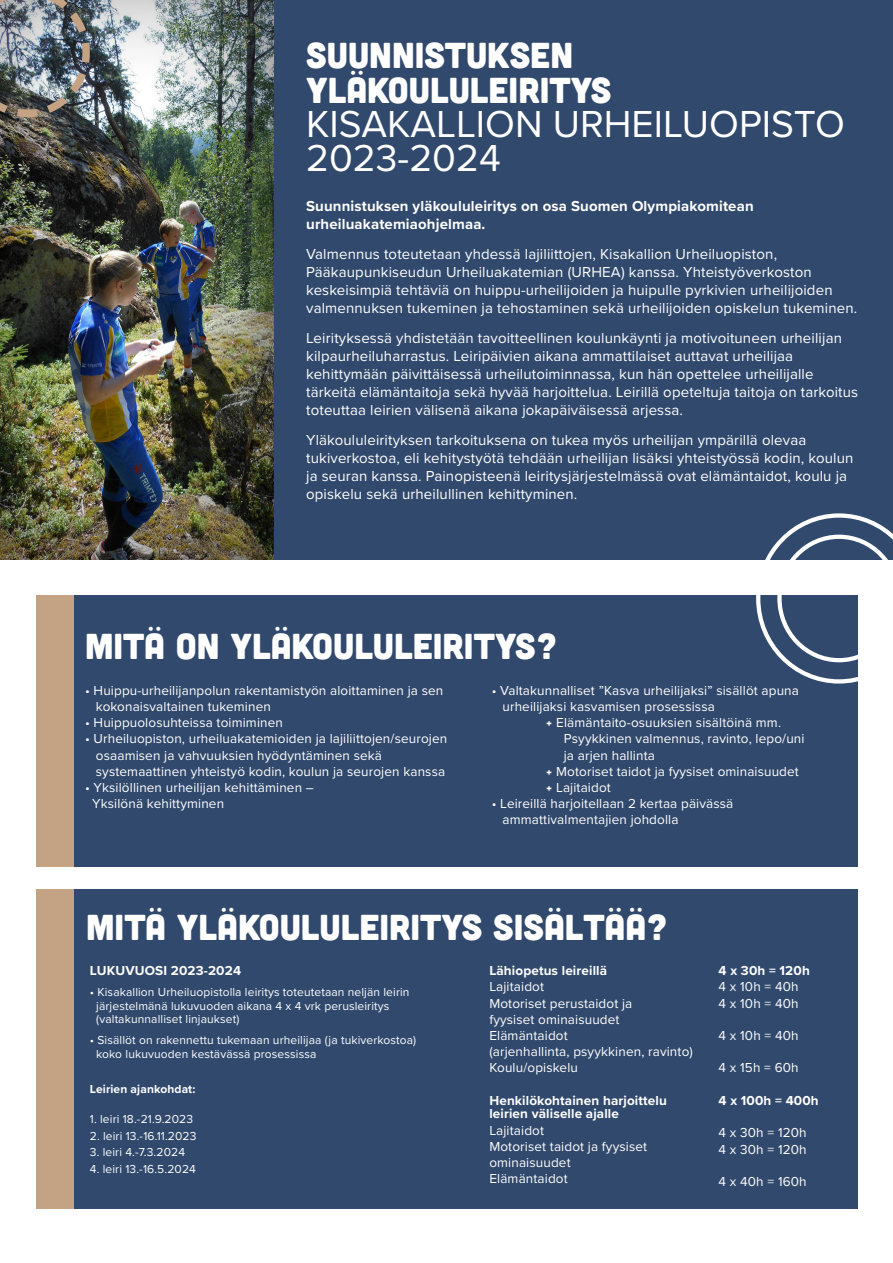
<style>
.page{position:relative;width:893px;height:1263px;background:#fff}
.page>*{position:absolute;margin:0;border:0;box-sizing:border-box;transform-origin:0 0}
.t1{font:39px/34px "Proxima Nova";color:#fff}
.t2{font:36px "Cubano";color:#fff}
._2_leipä{font:15px/18px "Proxima Nova";letter-spacing:.01em;color:#fff}
._2_leipä-2{font:700 15px/18px "Proxima Nova";letter-spacing:.01em;color:#fff}
._2_leipä-3{font:13.5px/16.2px "Proxima Nova";letter-spacing:.01em;color:#fff}
.t3{font:700 13.5px "Proxima Nova";letter-spacing:.01em;color:#fff}
.t4{font:12px/13.5px "Proxima Nova";letter-spacing:.01em;color:#fff}
.t5{font:700 12px "Proxima Nova";letter-spacing:.01em;color:#fff}
.s1{font-family:"Copperplate";font-weight:300}
</style>
<div class="page">
<div style="left:0;top:0;width:279px;height:559px;background:#231f20;opacity:.75"></div>
<div style="left:275px;top:0;width:618px;height:559px;background:#31496c"></div>
<div style="left:36px;top:889px;width:822px;height:320px;background:#31496c"></div>
<div style="left:36px;top:595px;width:822px;height:271px;background:#31496c"></div>
<div style="left:36px;top:595px;width:38px;height:271px;background:#c4a284"></div>
<div style="left:36px;top:889px;width:38px;height:320px;background:#c4a284"></div>
<svg style="left:756px;top:513px;width:137px;height:170px"></svg>
<img style="left:0;top:0;width:94px;height:121px">
<p class="t2" style="left:306px;top:32px;width:268px">SUUNNISTUKSEN</p>
<p class="t2" style="left:306px;top:67px;width:307px">YLÄKOULULEIRITYS</p>
<p class="t1" style="left:306px;top:105px;width:540px">KISAKALLION URHEILUOPISTO<br>2023-2024</p>
<p class="_2_leipä-2" style="left:306px;top:197px;width:449px">Suunnistuksen yläkoululeiritys on osa Suomen Olympiakomitean urheiluakatemiaohjelmaa.</p>
<p class="_2_leipä" style="left:306px;top:244px;width:553px">Valmennus toteutetaan yhdessä lajiliittojen, Kisakallion Urheiluopiston, Pääkaupunkiseudun Urheiluakatemian (URHEA) kanssa. Yhteistyöverkoston keskeisimpiä tehtäviä on huippu-urheilijoiden ja huipulle pyrkivien urheilijoiden valmennuksen tukeminen ja tehostaminen sekä urheilijoiden opiskelun tukeminen.</p>
<p class="_2_leipä" style="left:306px;top:328px;width:554px">Leirityksessä yhdistetään tavoitteellinen koulunkäynti ja motivoituneen urheilijan kilpaurheiluharrastus. Leiripäivien aikana ammattilaiset auttavat urheilijaa kehittymään päivittäisessä urheilutoiminnassa, kun hän opettelee urheilijalle tärkeitä elämäntaitoja sekä hyvää harjoittelua. Leirillä opeteltuja taitoja on tarkoitus toteuttaa leirien välisenä aikana jokapäiväisessä arjessa.</p>
<p class="_2_leipä" style="left:306px;top:430px;width:549px">Yläkoululeirityksen tarkoituksena on tukea myös urheilijan ympärillä olevaa tukiverkostoa, eli kehitystyötä tehdään urheilijan lisäksi yhteistyössä kodin, koulun ja seuran kanssa. Painopisteenä leiritysjärjestelmässä ovat elämäntaidot, koulu ja opiskelu sekä urheilullinen kehittyminen.</p>
<p class="t2" style="left:85px;top:623px;width:474px">MITÄ ON YLÄKOULULEIRITYS?</p>
<p class="_2_leipä-3" style="left:96px;top:682px;width:349px;text-indent:-11px">• Huippu-urheilijanpolun rakentamistyön aloittaminen ja sen kokonaisvaltainen tukeminen</p>
<p class="_2_leipä-3" style="left:85px;top:714px;width:199px">• Huippuolosuhteissa toimiminen</p>
<p class="_2_leipä-3" style="left:96px;top:730px;width:353px;text-indent:-11px">• Urheiluopiston, urheiluakatemioiden ja lajiliittojen/seurojen osaamisen ja vahvuuksien hyödyntäminen sekä</p>
<p class="_2_leipä-3" style="left:96px;top:763px;width:351px">systemaattinen yhteistyö kodin, koulun ja seurojen kanssa</p>
<p class="_2_leipä-3" style="left:85px;top:779px;width:230px">• Yksilöllinen urheilijan kehittäminen –</p>
<p class="_2_leipä-3" style="left:92px;top:795px;width:133px">Yksilönä kehittyminen</p>
<p class="_2_leipä-3" style="left:492px;top:682px;width:309px">• Valtakunnalliset ”Kasva urheilijaksi” sisällöt apuna</p>
<p class="_2_leipä-3" style="left:503px;top:698px;width:214px">urheilijaksi kasvamisen prosessissa</p>
<p class="_2_leipä-3" style="left:546px;top:714px;width:237px"><span class="s1">•</span> Elämäntaito-osuuksien sisältöinä mm.</p>
<p class="_2_leipä-3" style="left:564px;top:730px;width:242px">Psyykkinen valmennus, ravinto, lepo/uni</p>
<p class="_2_leipä-3" style="left:564px;top:746px;width:93px">ja arjen hallinta</p>
<p class="_2_leipä-3" style="left:546px;top:763px;width:255px"><span class="s1">•</span> Motoriset taidot ja fyysiset ominaisuudet</p>
<p class="_2_leipä-3" style="left:546px;top:779px;width:67px"><span class="s1">•</span> Lajitaidot</p>
<p class="_2_leipä-3" style="left:492px;top:795px;width:243px">• Leireillä harjoitellaan 2 kertaa päivässä</p>
<p class="_2_leipä-3" style="left:503px;top:811px;width:177px">ammattivalmentajien johdolla</p>
<p class="t2" style="left:86px;top:903px;width:583px">MITÄ YLÄKOULULEIRITYS SISÄLTÄÄ?</p>
<p class="t3" style="left:90px;top:961px;width:153px">LUKUVUOSI 2023-2024</p>
<p class="t4" style="left:96px;top:985px;width:315px;text-indent:-6px">• Kisakallion Urheiluopistolla leiritys toteutetaan neljän leirin järjestelmänä lukuvuoden aikana 4 x 4 vrk perusleiritys</p>
<p class="t4" style="left:96px;top:1012px;width:145px">(valtakunnalliset linjaukset)</p>
<p class="t4" style="left:96px;top:1033px;width:321px;text-indent:-6px">• Sisällöt on rakennettu tukemaan urheilijaa (ja tukiverkostoa) koko lukuvuoden kestävässä prosessissa</p>
<p class="t5" style="left:90px;top:1080px;width:107px">Leirien ajankohdat:</p>
<p class="t4" style="left:90px;top:1112px;width:105px">1. leiri 18.-21.9.2023</p>
<p class="t4" style="left:90px;top:1128px;width:108px">2. leiri 13.-16.11.2023</p>
<p class="t4" style="left:90px;top:1145px;width:97px">3. leiri 4.-7.3.2024</p>
<p class="t4" style="left:90px;top:1161px;width:108px">4. leiri 13.-16.5.2024</p>
<p class="t3" style="left:489px;top:961px;width:119px">Lähiopetus leireillä</p>
<p class="_2_leipä-3" style="left:489px;top:978px;width:56px">Lajitaidot</p>
<p class="_2_leipä-3" style="left:489px;top:994px;width:144px">Motoriset perustaidot ja</p>
<p class="_2_leipä-3" style="left:489px;top:1011px;width:132px">fyysiset ominaisuudet</p>
<p class="_2_leipä-3" style="left:489px;top:1027px;width:80px">Elämäntaidot</p>
<p class="_2_leipä-3" style="left:489px;top:1043px;width:205px">(arjenhallinta, psyykkinen, ravinto)</p>
<p class="_2_leipä-3" style="left:489px;top:1059px;width:90px">Koulu/opiskelu</p>
<p class="t3" style="left:489px;top:1090px;width:179px">Henkilökohtainen harjoittelu</p>
<p class="t3" style="left:489px;top:1104px;width:131px">leirien väliselle ajalle</p>
<p class="_2_leipä-3" style="left:489px;top:1121px;width:56px">Lajitaidot</p>
<p class="_2_leipä-3" style="left:489px;top:1137px;width:159px">Motoriset taidot ja fyysiset</p>
<p class="_2_leipä-3" style="left:489px;top:1154px;width:83px">ominaisuudet</p>
<p class="_2_leipä-3" style="left:489px;top:1170px;width:80px">Elämäntaidot</p>
<p class="t3" style="left:719px;top:961px;width:93px">4 x 30h = 120h</p>
<p class="_2_leipä-3" style="left:719px;top:978px;width:81px">4 x 10h = 40h</p>
<p class="_2_leipä-3" style="left:719px;top:994px;width:81px">4 x 10h = 40h</p>
<p class="_2_leipä-3" style="left:719px;top:1027px;width:81px">4 x 10h = 40h</p>
<p class="_2_leipä-3" style="left:719px;top:1059px;width:82px">4 x 15h = 60h</p>
<p class="t3" style="left:719px;top:1090px;width:102px">4 x 100h = 400h</p>
<p class="_2_leipä-3" style="left:719px;top:1124px;width:89px">4 x 30h = 120h</p>
<p class="_2_leipä-3" style="left:719px;top:1140px;width:89px">4 x 30h = 120h</p>
<p class="_2_leipä-3" style="left:719px;top:1173px;width:90px">4 x 40h = 160h</p>
</div>
